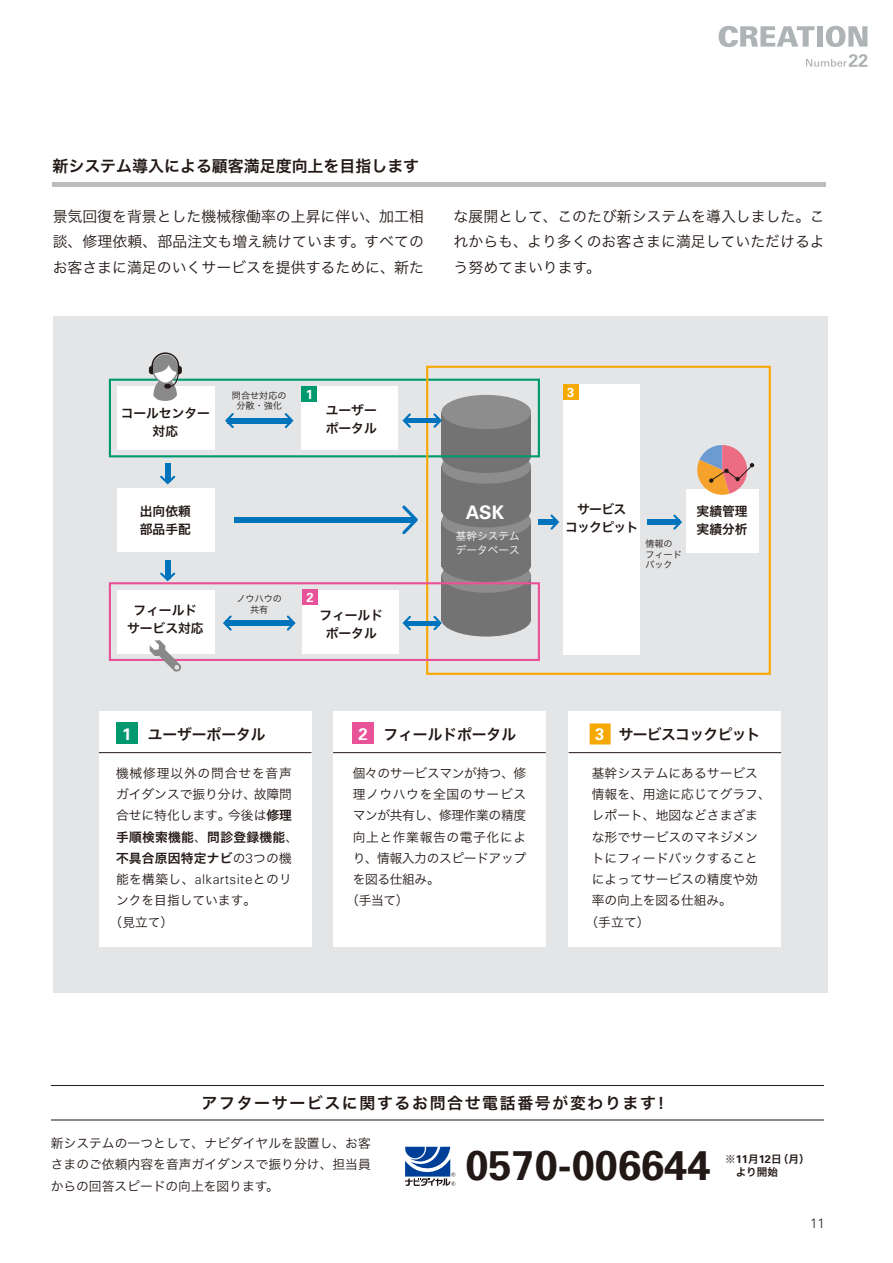
<style>
.page{position:relative;width:893px;height:1263px;background:#fff}
.page>*{position:absolute;margin:0;border:0;box-sizing:border-box;transform-origin:0 0}
.t1{font:700 41.55px "Univers";color:#221815}
.t2{font:700 18.75px "Univers";color:#fff}
.t3{font:15.9px "Hira Kaku Pro W6";letter-spacing:.1em;color:#221815}
.t4{font:15.9px "Hira Kaku Pro W6";color:#221815}
.t5{font:14.85px/25.5px "Hira Kaku Pro W3";color:#221815;text-align:justify}
.t6{font:14.85px "Hira Kaku Pro W6";color:#221815}
.t7{font:14.85px "Hira Kaku Pro W6";letter-spacing:-.04em;color:#221815}
.t8{font:300 13.35px "Zurich BT";letter-spacing:.03em;color:#221815}
.t9{font:700 13.05px "Univers";color:#fff}
.t10{font:12.75px/21.3px "Hira Kaku Pro W3";letter-spacing:.005em;color:#221815;text-align:justify}
.t11{font:12.75px/18.1px "Hira Kaku Pro W6";color:#221815;text-align:center}
.t12{font:12.75px "Hira Kaku Pro W3";letter-spacing:-.03em;color:#221815}
.t13{font:12.75px/21.3px "Hira Kaku Pro W6";letter-spacing:.02em;color:#221815}
.t14{font:12.75px "Hira Kaku Pro W3";letter-spacing:.05em;color:#221815}
.t15{font:12.75px/18.1px "Hira Kaku Pro W6";letter-spacing:-.05em;color:#221815;text-align:center}
.t16{font:10.65px/12.8px "Hira Kaku Pro W6";color:#221815}
.t17{font:10.65px/13.8px "Hira Kaku Pro W3";color:#fff}
.t18{font:9.15px/10.6px "Hira Kaku Pro W3";color:#221815;text-align:center}
.s1{font-family:"Univers";font-weight:700;font-size:16.8px;color:#fff}
.s2{font-family:"Hira Kaku Pro W6"}
.s3{font-family:"Hira Kaku Pro W3"}
.s4{font-family:"Zurich BT";font-weight:300;font-size:13.35px}
.s5{font-family:"Hira Kaku Pro W3";font-weight:400;font-size:12.75px}
.s6{font-family:"Univers";font-weight:700;font-size:16.8px}
.s7{font-family:"Univers";font-weight:700;font-size:11.1px}
</style>
<div class="page">
<div style="left:53px;top:316px;width:774px;height:677px;background:#e3e5e6"></div>
<hr style="left:52px;top:183px;width:774px;height:4px;background:#b9bdc0">
<div style="left:563px;top:384px;width:77px;height:271px;background:#fff"></div>
<div style="left:118px;top:386px;width:97px;height:64px;background:#fff"></div>
<div style="left:118px;top:590px;width:97px;height:63px;background:#fff"></div>
<div style="left:302px;top:590px;width:97px;height:63px;background:#fff"></div>
<div style="left:686px;top:490px;width:72px;height:63px;background:#fff"></div>
<div style="left:302px;top:386px;width:96px;height:64px;background:#fff"></div>
<div style="left:118px;top:488px;width:97px;height:64px;background:#fff"></div>
<svg style="left:283px;top:413px;width:11px;height:16px"></svg>
<svg style="left:225px;top:413px;width:11px;height:16px"></svg>
<div style="left:228px;top:418px;width:63px;height:5px;background:#0073bd"></div>
<svg style="left:160px;top:571px;width:16px;height:11px"></svg>
<div style="left:165px;top:560px;width:5px;height:19px;background:#0073bd"></div>
<svg style="left:160px;top:474px;width:16px;height:11px"></svg>
<div style="left:165px;top:463px;width:5px;height:19px;background:#0073bd"></div>
<svg style="left:550px;top:514px;width:10px;height:16px"></svg>
<div style="left:538px;top:519px;width:19px;height:6px;background:#0073bd"></div>
<svg style="left:673px;top:514px;width:9px;height:16px"></svg>
<div style="left:647px;top:519px;width:32px;height:6px;background:#0073bd"></div>
<div style="left:563px;top:384px;width:15px;height:16px;background:#f6a900"></div>
<div style="left:302px;top:386px;width:15px;height:16px;background:#00996f"></div>
<div style="left:302px;top:590px;width:16px;height:15px;background:#e85298"></div>
<svg style="left:697px;top:445px;width:57px;height:50px"></svg>
<div style="left:99px;top:711px;width:212px;height:236px;background:#fff"></div>
<div style="left:117px;top:723px;width:21px;height:21px;background:#00996f"></div>
<hr style="left:99px;top:752px;width:212px;height:1px;background:#221815">
<hr style="left:51px;top:1085px;width:773px;height:1px;background:#221815">
<hr style="left:51px;top:1120px;width:773px;height:1px;background:#221815">
<div style="left:333px;top:711px;width:213px;height:236px;background:#fff"></div>
<div style="left:353px;top:723px;width:21px;height:21px;background:#e85298"></div>
<hr style="left:333px;top:752px;width:213px;height:1px;background:#221815">
<div style="left:441px;top:602px;width:90px;height:34px;background:#747374;border-radius:50%"></div>
<div style="left:441px;top:575px;width:90px;height:46px;background:#747374"></div>
<div style="left:441px;top:558px;width:90px;height:35px;background:#8d8d8e;border-radius:50%"></div>
<div style="left:441px;top:548px;width:90px;height:34px;background:#747374;border-radius:50%"></div>
<div style="left:441px;top:521px;width:90px;height:45px;background:#747374"></div>
<div style="left:441px;top:504px;width:90px;height:34px;background:#8d8d8e;border-radius:50%"></div>
<div style="left:441px;top:493px;width:90px;height:34px;background:#747374;border-radius:50%"></div>
<div style="left:441px;top:466px;width:90px;height:46px;background:#747374"></div>
<div style="left:441px;top:449px;width:90px;height:35px;background:#8d8d8e;border-radius:50%"></div>
<div style="left:441px;top:439px;width:90px;height:34px;background:#747374;border-radius:50%"></div>
<div style="left:441px;top:412px;width:90px;height:45px;background:#747374"></div>
<div style="left:441px;top:395px;width:90px;height:34px;background:#8d8d8e;border-radius:50%"></div>
<div style="left:109px;top:379px;width:431px;height:78px;border:2px solid #00996f"></div>
<div style="left:426px;top:366px;width:345px;height:309px;border:2px solid #f6a900"></div>
<div style="left:109px;top:582px;width:431px;height:79px;border:2px solid #e85298"></div>
<svg style="left:433px;top:411px;width:10px;height:17px"></svg>
<svg style="left:402px;top:413px;width:9px;height:15px"></svg>
<div style="left:405px;top:418px;width:35px;height:5px;background:#0073bd"></div>
<svg style="left:286px;top:615px;width:10px;height:16px"></svg>
<svg style="left:223px;top:615px;width:9px;height:16px"></svg>
<div style="left:225px;top:620px;width:68px;height:6px;background:#0073bd"></div>
<svg style="left:431px;top:615px;width:12px;height:16px"></svg>
<svg style="left:402px;top:616px;width:11px;height:15px"></svg>
<hr style="left:405px;top:621px;width:35px;height:4px;background:#0073bd">
<svg style="left:149px;top:352px;width:33px;height:49px"></svg>
<svg style="left:150px;top:640px;width:31px;height:32px"></svg>
<div style="left:234px;top:517px;width:181px;height:6px;background:#0073bd"></div>
<svg style="left:402px;top:505px;width:16px;height:30px"></svg>
<svg style="left:405px;top:1147px;width:50px;height:39px"></svg>
<div style="left:569px;top:711px;width:212px;height:236px;background:#fff"></div>
<div style="left:590px;top:723px;width:21px;height:21px;background:#f6a900"></div>
<hr style="left:569px;top:752px;width:212px;height:1px;background:#221815">
<svg style="left:719px;top:26px;width:95px;height:21px"></svg>
<div style="left:817px;top:26px;width:6px;height:21px;background:#aeb3b5"></div>
<svg style="left:826px;top:26px;width:41px;height:21px"></svg>
<svg style="left:806px;top:54px;width:61px;height:13px"></svg>
<p class="t4" style="left:52px;top:152px;width:368px">新システム導入による顧客満足度向上を目指します</p>
<p class="t5" style="left:53px;top:202px;width:373px">景気回復を背景とした機械稼働率の上昇に伴い、加工相談、修理依頼、部品注文も増え続けています。すべてのお客さまに満足のいくサービスを提供するために、新た</p>
<p class="t5" style="left:454px;top:202px;width:373px">な展開として、このたび新システムを導入しました。これからも、より多くのお客さまに満足していただけるよう努めてまいります。</p>
<p class="t11" style="left:121px;top:403px;width:91px">コールセンター対応</p>
<p class="t18" style="left:232px;top:389px;width:56px">問合せ対応の分散・強化</p>
<p class="t9" style="left:306px;top:386px;width:9px">1</p>
<p class="t9" style="left:567px;top:384px;width:9px">3</p>
<p class="t11" style="left:326px;top:401px;width:53px;text-align:left">ユーザーポータル</p>
<p class="t11" style="left:140px;top:501px;width:53px;text-align:left">出向依頼部品手配</p>
<h2 class="t2" style="left:466px;top:501px;width:40px">ASK</h2>
<p class="t17" style="left:456px;top:528px;width:65px">基幹システムデータベース</p>
<p class="t15" style="left:565px;top:500px;width:75px">サービス<br>コックピット</p>
<p class="t11" style="left:697px;top:501px;width:53px;text-align:left">実績管理実績分析</p>
<p class="t18" style="left:645px;top:538px;width:38px;text-align:left">情報のフィードバック</p>
<p class="t9" style="left:307px;top:590px;width:9px">2</p>
<p class="t18" style="left:236px;top:592px;width:47px">ノウハウの共有</p>
<p class="t11" style="left:127px;top:601px;width:78px">フィールドサービス対応</p>
<p class="t11" style="left:319px;top:606px;width:65px">フィールドポータル</p>
<p class="t6" style="left:122px;top:721px;width:145px"><span class="s1">1</span> ユーザーポータル</p>
<p class="t10" style="left:116px;top:761px;width:177px">機械修理以外の問合せを音声ガイダンスで振り分け、故障問合せに特化します。今後は<span class="s2">修理</span></p>
<p class="t13" style="left:116px;top:825px;width:184px">手順検索機能<span class="s3">、</span>問診登録機能<span class="s3">、</span>不具合原因特定ナビ<span class="s3">の</span><span class="s4">3</span><span class="s3">つの機</span></p>
<p class="t8" style="left:116px;top:871px;width:177px"><span class="s5">能を構築し、</span>alkartsite<span class="s5">とのリ</span></p>
<p class="t10" style="left:110px;top:889px;width:148px;text-indent:6px">ンクを目指しています。（見立て）</p>
<p class="t6" style="left:358px;top:721px;width:159px"><span class="s1">2</span> フィールドポータル</p>
<p class="t12" style="left:353px;top:761px;width:175px">個々のサービスマンが持つ、修</p>
<p class="t14" style="left:353px;top:783px;width:175px">理ノウハウを全国のサービス</p>
<p class="t12" style="left:353px;top:804px;width:175px">マンが共有し、修理作業の精度</p>
<p class="t14" style="left:353px;top:825px;width:175px">向上と作業報告の電子化によ</p>
<p class="t12" style="left:353px;top:847px;width:175px">り、情報入力のスピードアップ</p>
<p class="t10" style="left:353px;top:868px;width:89px">を図る仕組み。</p>
<p class="t10" style="left:346px;top:889px;width:64px">（手当て）</p>
<p class="t7" style="left:595px;top:721px;width:167px"><span class="s1">3</span> サービスコックピット</p>
<p class="t10" style="left:592px;top:761px;width:168px">基幹システムにあるサービス</p>
<p class="t10" style="left:592px;top:783px;width:181px">情報を、用途に応じてグラフ、</p>
<p class="t10" style="left:592px;top:804px;width:168px">レポート、地図などさまざま</p>
<p class="t10" style="left:592px;top:825px;width:168px">な形でサービスのマネジメン</p>
<p class="t10" style="left:592px;top:846px;width:168px">トにフィードバックすること</p>
<p class="t10" style="left:592px;top:868px;width:168px">によってサービスの精度や効</p>
<p class="t10" style="left:592px;top:889px;width:142px">率の向上を図る仕組み。</p>
<p class="t10" style="left:585px;top:910px;width:66px">（手立て）</p>
<p class="t3" style="left:202px;top:1088px;width:464px">アフターサービスに関するお問合せ電話番号が変わります<span class="s6">!</span></p>
<p class="t10" style="left:51px;top:1132px;width:322px">新システムの一つとして、ナビダイヤルを設置し、お客さまのご依頼内容を音声ガイダンスで振り分け、担当員からの回答スピードの向上を図ります。</p>
<h1 class="t1" style="left:465px;top:1140px;width:247px">0570-006644</h1>
<p class="t16" style="left:725px;top:1152px;width:86px">※<span class="s7">11</span>月<span class="s7">12</span>日（月）　より開始</p>
<p class="t8" style="left:810px;top:1215px;width:16px">11</p>
</div>
